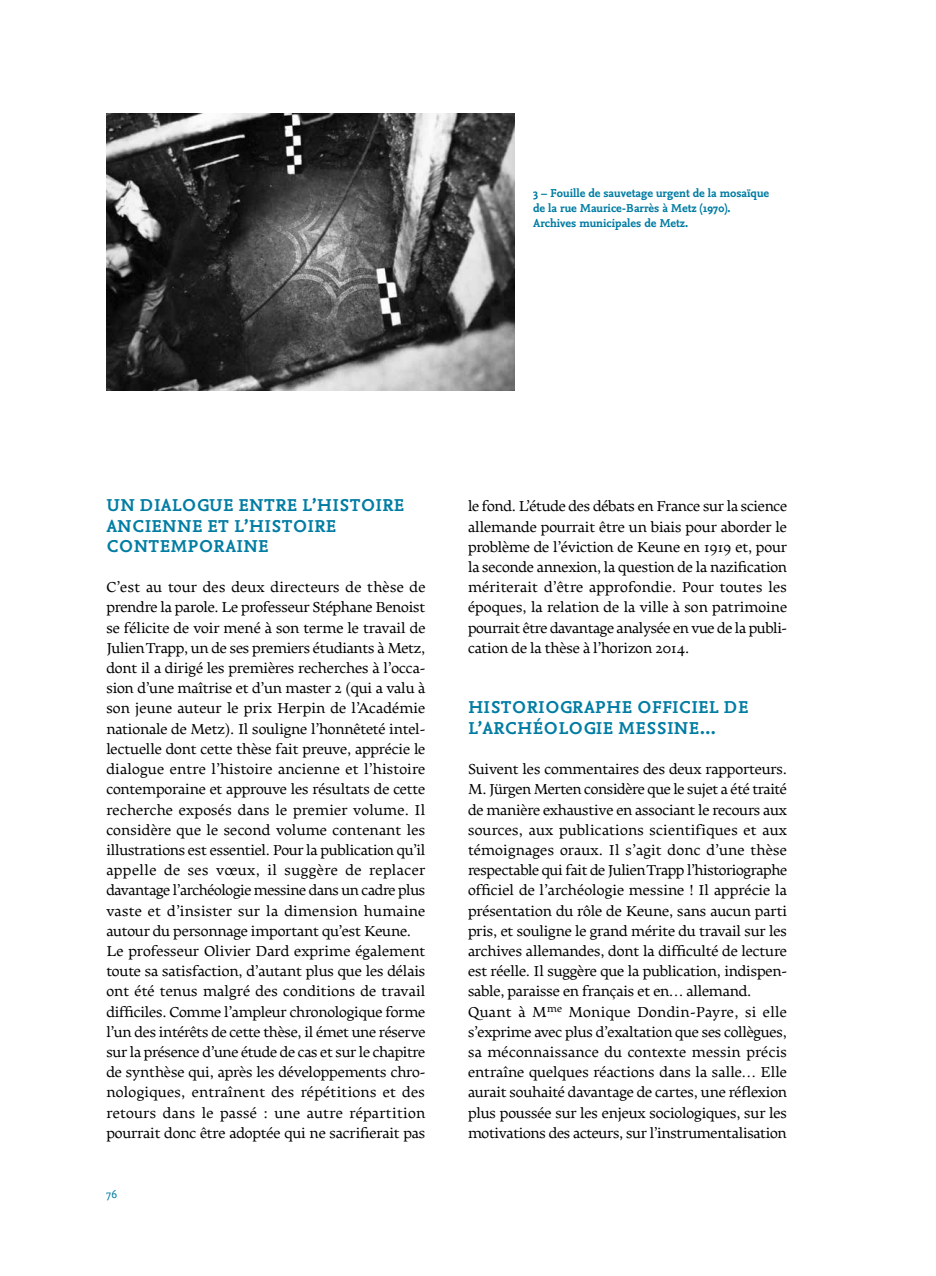
<style>
.page{position:relative;width:936px;height:1276px;background:#fff}
.page>*{position:absolute;margin:0;border:0;box-sizing:border-box;transform-origin:0 0}
.t1{font:700 18px/20.2px "Nexus Mix";letter-spacing:.01em;color:#007ca3}
.t2{font:15.3px/20.2px "Elmhurst";letter-spacing:-.015em;color:#000}
.t3{font:700 12px/15px "Nexus Mix OT";color:#007ca3}
.t4{font:12px "Nexus Mix OT";color:#007ca3}
</style>
<div class="page">
<img style="left:106px;top:114px;width:408px;height:276px">
<p class="t3" style="left:533px;top:185px;width:237px">3 – Fouille de sauvetage urgent de la mosaïque de la rue Maurice-Barrès à Metz (1970).<br>Archives municipales de Metz.</p>
<p class="t1" style="left:106px;top:495px;width:299px">UN DIALOGUE ENTRE L’HISTOIRE<br>ANCIENNE ET L’HISTOIRE<br>CONTEMPORAINE</p>
<p class="t2" style="left:106px;top:577px;width:321px">C’est au tour des deux directeurs de thèse de prendre la parole. Le professeur Stéphane Benoist se félicite de voir mené à son terme le travail de JulienTrapp, un de ses premiers étudiants à Metz, dont il a dirigé les premières recherches à l’occa&shy;sion d’une maîtrise et d’un master 2 (qui a valu à son jeune auteur le prix Herpin de l’Académie nationale de Metz). Il souligne l’honnêteté intel&shy;lectuelle dont cette thèse fait preuve, apprécie le dialogue entre l’histoire ancienne et l’histoire contemporaine et approuve les résultats de cette recherche exposés dans le premier volume. Il considère que le second volume contenant les illustrations est essentiel. Pour la publication qu’il appelle de ses vœux, il suggère de replacer davantage l’archéologie messine dans un cadre plus vaste et d’insister sur la dimension humaine autour du personnage important qu’est Keune.<br>Le professeur Olivier Dard exprime également toute sa satisfaction, d’autant plus que les délais ont été tenus malgré des conditions de travail difficiles. Comme l’ampleur chronologique forme l’un des intérêts de cette thèse, il émet une réserve sur la présence d’une étude de cas et sur le chapitre de synthèse qui, après les développements chro&shy;nologiques, entraînent des répétitions et des retours dans le passé : une autre répartition pourrait donc être adoptée qui ne sacrifierait pas</p>
<p class="t4" style="left:106px;top:1185px;width:12px">76</p>
<p class="t2" style="left:468px;top:497px;width:321px;text-align:justify">le fond. L’étude des débats en France sur la science allemande pourrait être un biais pour aborder le problème de l’éviction de Keune en 1919 et, pour la seconde annexion, la question de la nazification mériterait d’être approfondie. Pour toutes les époques, la relation de la ville à son patrimoine pourrait être davantage analysée en vue de la publi&shy;cation de la thèse à l’horizon 2014.</p>
<p class="t1" style="left:468px;top:697px;width:282px">HISTORIOGRAPHE OFFICIEL DE<br>L’ARCHÉOLOGIE MESSINE…</p>
<p class="t2" style="left:468px;top:759px;width:321px">Suivent les commentaires des deux rapporteurs.<br>M. Jürgen Merten considère que le sujet a été traité de manière exhaustive en associant le recours aux sources, aux publications scientifiques et aux témoignages oraux. Il s’agit donc d’une thèse respectable qui fait de JulienTrapp l’historiographe officiel de l’archéologie messine ! Il apprécie la présentation du rôle de Keune, sans aucun parti pris, et souligne le grand mérite du travail sur les archives allemandes, dont la difficulté de lecture est réelle. Il suggère que la publication, indispen&shy;sable, paraisse en français et en… allemand.<br>Quant à M<sup>me</sup> Monique Dondin-Payre, si elle s’exprime avec plus d’exaltation que ses collègues, sa méconnaissance du contexte messin précis entraîne quelques réactions dans la salle… Elle aurait souhaité davantage de cartes, une réflexion plus poussée sur les enjeux sociologiques, sur les motivations des acteurs, sur l’instrumentalisation</p>
</div>
